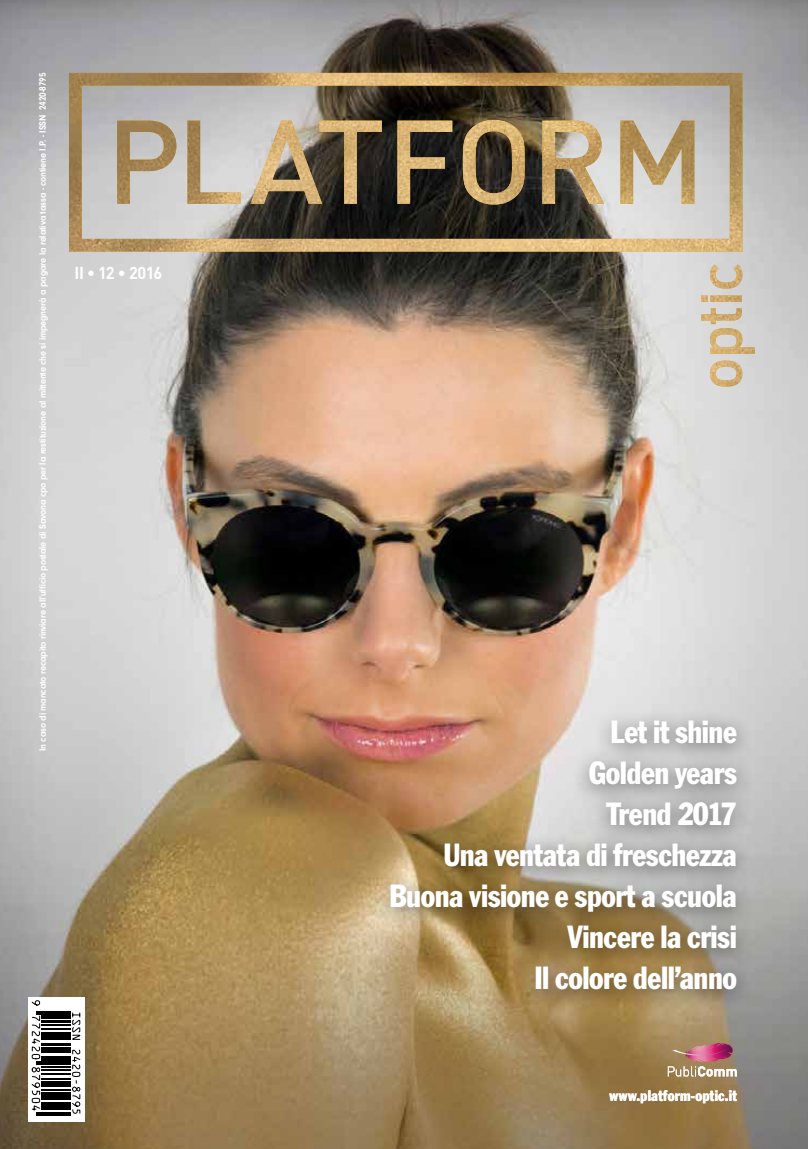
<style>
.page{position:relative;width:808px;height:1149px;background:#fff}
.page>*{position:absolute;margin:0;border:0;box-sizing:border-box;transform-origin:0 0}
.t1{font:condensed 31.5px/41px "Franklin Gothic Std";letter-spacing:-.015em;color:#fff;text-align:right;scale:.95 1}
.t2{font:700 17.1px "DIN";letter-spacing:-.04em;color:#fff;scale:.95 1}
.t3{font:condensed 15px "Franklin Gothic Std";letter-spacing:.015em;color:#fff;scale:.95 1}
.t4{font:700 9.75px "Neuzeit Grotesk TOT";letter-spacing:-.02em;color:#fff;scale:.94 1}
</style>
<div class="page">
<img style="left:0;top:0;width:808px;height:1148px">
<img style="left:69px;top:73px;width:686px;height:313px">
<div style="left:373px;top:706px;width:382px;height:305px;background:#000;opacity:.5"></div>
<div style="left:28px;top:997px;width:52px;height:124px;background:#fff"></div>
<svg style="left:33px;top:1012px;width:17px;height:104px"></svg>
<hr style="left:36px;top:1010px;width:44px;height:2px;background:#000">
<hr style="left:36px;top:1013px;width:44px;height:1px;background:#000">
<hr style="left:41px;top:1015px;width:39px;height:3px;background:#000">
<hr style="left:41px;top:1019px;width:39px;height:2px;background:#000">
<hr style="left:41px;top:1024px;width:39px;height:1px;background:#000">
<hr style="left:41px;top:1028px;width:39px;height:1px;background:#000">
<hr style="left:41px;top:1031px;width:39px;height:2px;background:#000">
<hr style="left:41px;top:1035px;width:39px;height:2px;background:#000">
<hr style="left:41px;top:1038px;width:39px;height:1px;background:#000">
<hr style="left:41px;top:1042px;width:39px;height:2px;background:#000">
<hr style="left:41px;top:1047px;width:39px;height:2px;background:#000">
<hr style="left:41px;top:1050px;width:39px;height:2px;background:#000">
<hr style="left:41px;top:1055px;width:39px;height:3px;background:#000">
<hr style="left:41px;top:1059px;width:39px;height:1px;background:#000">
<hr style="left:36px;top:1061px;width:44px;height:1px;background:#000">
<hr style="left:36px;top:1063px;width:44px;height:1px;background:#000">
<hr style="left:41px;top:1065px;width:39px;height:1px;background:#000">
<hr style="left:41px;top:1068px;width:39px;height:2px;background:#000">
<hr style="left:41px;top:1073px;width:39px;height:1px;background:#000">
<hr style="left:41px;top:1077px;width:39px;height:1px;background:#000">
<hr style="left:41px;top:1081px;width:39px;height:3px;background:#000">
<hr style="left:41px;top:1085px;width:39px;height:1px;background:#000">
<hr style="left:41px;top:1088px;width:39px;height:1px;background:#000">
<hr style="left:41px;top:1092px;width:39px;height:3px;background:#000">
<hr style="left:41px;top:1096px;width:39px;height:3px;background:#000">
<hr style="left:41px;top:1101px;width:39px;height:1px;background:#000">
<hr style="left:41px;top:1104px;width:39px;height:1px;background:#000">
<hr style="left:41px;top:1106px;width:39px;height:3px;background:#000">
<hr style="left:36px;top:1111px;width:44px;height:1px;background:#000">
<hr style="left:36px;top:1113px;width:44px;height:2px;background:#000">
<svg style="left:31px;top:1000px;width:10px;height:110px"></svg>
<div style="left:50px;top:997px;width:35px;height:124px;background:#fff"></div>
<hr style="left:50px;top:1010px;width:21px;height:2px;background:#000">
<hr style="left:50px;top:1113px;width:21px;height:2px;background:#000">
<svg style="left:50px;top:1012px;width:31px;height:101px"></svg>
<img style="left:685px;top:1042px;width:46px;height:20px">
<svg style="left:672px;top:1047px;width:57px;height:8px"></svg>
<svg style="left:668px;top:1065px;width:69px;height:11px"></svg>
<p class="t4" style="left:37px;top:751px;width:723px;rotate:-90deg">In caso di mancato recapito rinviare all’ufficio postale di Savona cpo per la restituzione al mittente che si impegnerà a pagare la relativa tassa - contiene I.P. - ISSN 2420-8795</p>
<h2 class="t2" style="left:75px;top:261px;width:94px">II • 12 • 2016</h2>
<h1 class="t1" style="left:390px;top:710px;width:367px">Let it shine<br>Golden years<br>Trend 2017<br>Una ventata di freschezza<br>Buona visione e sport a scuola<br>Vincere la crisi<br>Il colore dell’anno</h1>
<h3 class="t3" style="left:610px;top:1086px;width:136px">www.platform-optic.it</h3>
</div>
